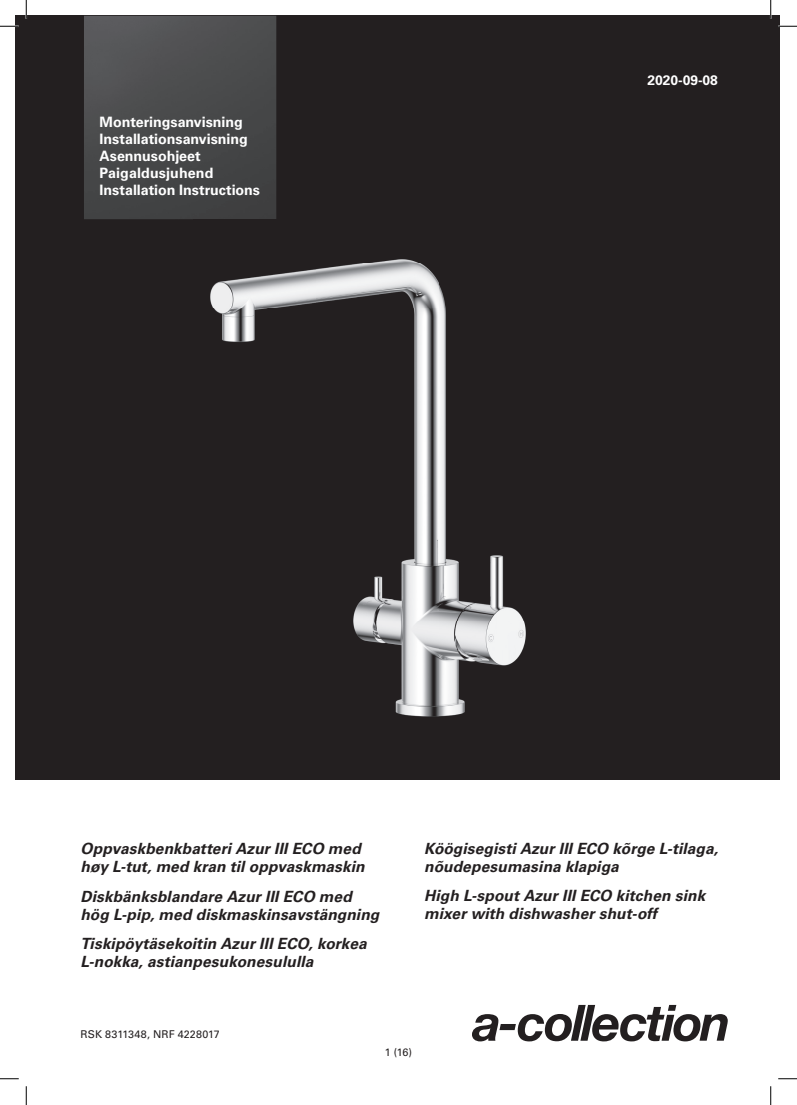
<style>
.page{position:relative;width:797px;height:1105px;background:#fff}
.page>*{position:absolute;margin:0;border:0;box-sizing:border-box;transform-origin:0 0}
.t1{font:italic 700 15.5px/18.1px "Univers";letter-spacing:.005em;color:#231f20}
.t2{font:700 14.25px/17.1px "Univers LT Std";color:#fff}
.t3{font:700 13.75px "Univers LT Std";color:#fff}
.t4{font:10.75px "Univers LT Std";letter-spacing:.01em;color:#231f20}
</style>
<div class="page">
<div style="left:16px;top:16px;width:764px;height:764px;background:#231f20"></div>
<img style="left:84px;top:16px;width:192px;height:203px">
<img style="left:210px;top:259px;width:316px;height:458px">
<svg style="left:472px;top:1005px;width:255px;height:36px"></svg>
<svg style="left:0;top:25px;width:19px;height:2px"></svg>
<svg style="left:778px;top:25px;width:19px;height:2px"></svg>
<svg style="left:0;top:1078px;width:19px;height:1px"></svg>
<svg style="left:778px;top:1078px;width:19px;height:1px"></svg>
<svg style="left:25px;top:0;width:2px;height:19px"></svg>
<svg style="left:25px;top:1086px;width:2px;height:19px"></svg>
<svg style="left:770px;top:0;width:1px;height:19px"></svg>
<svg style="left:770px;top:1086px;width:1px;height:19px"></svg>
<p class="t2" style="left:100px;top:113px;width:162px">Monteringsanvisning<br>Installationsanvisning<br>Asennusohjeet<br>Paigaldusjuhend<br>Installation Instructions</p>
<p class="t3" style="left:647px;top:72px;width:72px">2020-09-08</p>
<p class="t1" style="left:80px;top:840px;width:286px">Oppvaskbenkbatteri Azur III ECO med høy L-tut, med kran til oppvaskmaskin</p>
<p class="t1" style="left:80px;top:887px;width:300px">Diskbänksblandare Azur III ECO med hög L-pip, med diskmaskinsavstängning</p>
<p class="t1" style="left:80px;top:934px;width:288px">Tiskipöytäsekoitin Azur III ECO, korkea<br>L-nokka, astianpesukonesululla</p>
<p class="t1" style="left:424px;top:839px;width:295px">Köögisegisti Azur III ECO kõrge L-tilaga, nõudepesumasina klapiga</p>
<p class="t1" style="left:424px;top:886px;width:283px">High L-spout Azur III ECO kitchen sink mixer with dishwasher shut-off</p>
<p class="t4" style="left:80px;top:1028px;width:141px">RSK 8311348, NRF 4228017</p>
<p class="t4" style="left:385px;top:1046px;width:29px">1 (16)</p>
</div>
